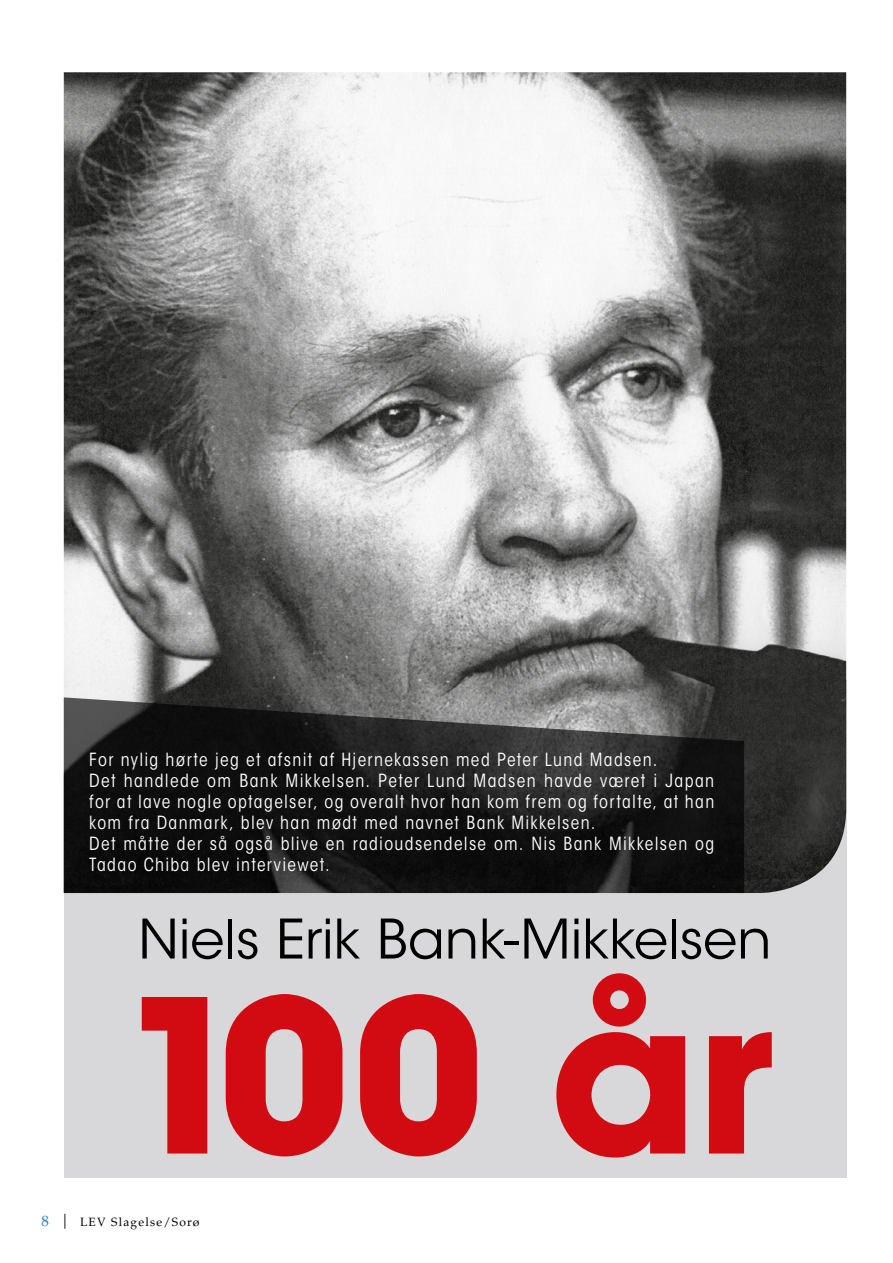
<style>
.page{position:relative;width:893px;height:1263px;background:#fff}
.page>*{position:absolute;margin:0;border:0;box-sizing:border-box;transform-origin:0 0}
.t1{font:700 211.5px "ITC Avant Garde Std";color:#d20a11}
.t2{font:54px "ITC Avant Garde Std";letter-spacing:-.005em;color:#000}
.t3{font:condensed 18px/21px "ITC Avant Garde Std";letter-spacing:.075em;color:#fff}
.t4{font:12px "Palatino LT Std";letter-spacing:.1em;color:#000}
.s1{font-size:15px;color:#307abf}
.s2{font-size:15px}
</style>
<div class="page">
<div style="left:64px;top:680px;width:782px;height:498px;background:#d8d8da"></div>
<img style="left:64px;top:72px;width:782px;height:821px">
<svg style="left:64px;top:697px;width:680px;height:196px;background:#222221"></svg>
<p class="t3" style="left:89px;top:749px;width:627px">For nylig hørte jeg et afsnit af Hjernekassen med Peter Lund Madsen.<br>Det handlede om Bank Mikkelsen. Peter Lund Madsen havde været i Japan for at lave nogle optagelser, og overalt hvor han kom frem og fortalte, at han kom fra Danmark, blev han mødt med navnet Bank Mikkelsen.<br>Det måtte der så også blive en radioudsendelse om. Nis Bank Mikkelsen og Tadao Chiba blev interviewet.</p>
<h2 class="t2" style="left:138px;top:906px;width:635px">Niels Erik Bank-Mikkelsen</h2>
<h1 class="t1" style="left:120px;top:938px;width:655px">100 år</h1>
<p class="t4" style="left:41px;top:1214px;width:160px"><span class="s1">8</span> <span class="s2">|</span> LEV Slagelse/Sorø</p>
</div>
